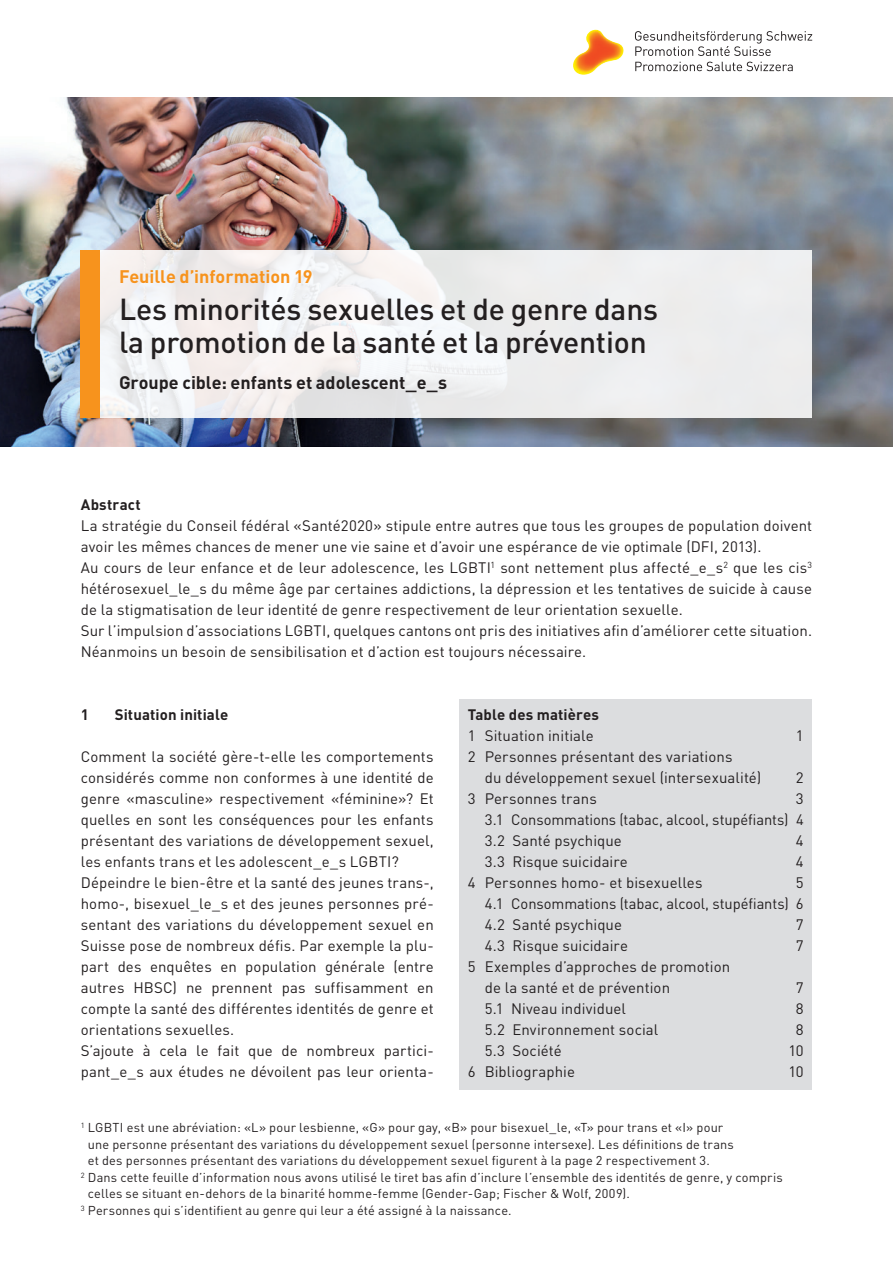
<style>
.page{position:relative;width:893px;height:1263px;background:#fff}
.page>*{position:absolute;margin:0;border:0;box-sizing:border-box;transform-origin:0 0}
.t1{font:500 30px/33px "DINOT";letter-spacing:-.005em;color:#231f20}
.t2{font:700 18px "DINOT";color:#231f20}
.t3{font:700 18px "DINOT";color:#f7931d}
.t4{font:15px/21px "DINOT";letter-spacing:.005em;color:#231f20}
.t5{font:700 15px "DINOT";letter-spacing:.01em;color:#231f20}
.t6{font:12.75px "DINOT";letter-spacing:.015em;color:#231f20}
</style>
<div class="page">
<img style="left:0;top:98px;width:893px;height:349px">
<div style="left:459px;top:699px;width:353px;height:391px;background:#dcdddf"></div>
<div style="left:81px;top:250px;width:731px;height:168px;background:linear-gradient(to bottom,#f1f0f0,#eeeeef)"></div>
<div style="left:81px;top:250px;width:19px;height:168px;background:#f7931d"></div>
<img style="left:573px;top:30px;width:51px;height:45px">
<svg style="left:635px;top:31px;width:177px;height:25px"></svg>
<svg style="left:635px;top:62px;width:158px;height:9px"></svg>
<p class="t3" style="left:119px;top:264px;width:195px">Feuille d’information 19</p>
<h1 class="t1" style="left:119px;top:292px;width:541px">Les minorités sexuelles et de genre dans la promotion de la santé et la prévention</h1>
<p class="t2" style="left:119px;top:371px;width:330px">Groupe cible: enfants et adolescent_e_s</p>
<p class="t5" style="left:81px;top:494px;width:62px">Abstract</p>
<p class="t4" style="left:81px;top:514px;width:733px">La stratégie du Conseil fédéral «Santé2020» stipule entre autres que tous les groupes de population doivent avoir les mêmes chances de mener une vie saine et d’avoir une espérance de vie optimale (DFI, 2013).<br>Au cours de leur enfance et de leur adolescence, les LGBTI<sup>1</sup> sont nettement plus affecté_e_s<sup>2</sup> que les cis<sup>3 </sup>hétérosexuel_le_s du même âge par certaines addictions, la dépression et les tentatives de suicide à cause de la stigmatisation de leur identité de genre respectivement de leur orientation sexuelle.<br>Sur l’impulsion d’associations LGBTI, quelques cantons ont pris des initiatives afin d’améliorer cette situation.<br>Néanmoins un besoin de sensibilisation et d’action est toujours nécessaire.</p>
<p class="t5" style="left:81px;top:704px;width:10px">1</p>
<p class="t5" style="left:115px;top:704px;width:115px">Situation initiale</p>
<p class="t4" style="left:81px;top:745px;width:354px">Comment la société gère-t-elle les comportements considérés comme non conformes à une identité de genre «masculine» respectivement «féminine»? Et quelles en sont les conséquences pour les enfants présentant des variations de développement sexuel, les enfants trans et les adolescent_e_s LGBTI?<br>Dépeindre le bien-être et la santé des jeunes trans-, homo-, bisexuel_le_s et des jeunes personnes pré&shy;sentant des variations du développement sexuel en Suisse pose de nombreux défis. Par exemple la plu&shy;part des enquêtes en population générale (entre autres HBSC) ne prennent pas suffisamment en compte la santé des différentes identités de genre et orientations sexuelles.<br>S’ajoute à cela le fait que de nombreux partici&shy;pant_e_s aux études ne dévoilent pas leur orienta-</p>
<p class="t5" style="left:468px;top:704px;width:133px">Table des matières</p>
<p class="t4" style="left:468px;top:724px;width:127px">1 Situation initiale</p>
<p class="t4" style="left:796px;top:724px;width:9px">1</p>
<p class="t4" style="left:485px;top:745px;width:278px;text-indent:-17px">2 Personnes présentant des variations<br>du développement sexuel (intersexualité)</p>
<p class="t4" style="left:796px;top:766px;width:9px">2</p>
<p class="t4" style="left:468px;top:787px;width:131px">3 Personnes trans</p>
<p class="t4" style="left:485px;top:787px;width:320px;text-align:justify;text-indent:311px">3<br>3.1 Consommations (tabac, alcool, stupéfiants) 4<br>3.2 Santé psychique</p>
<p class="t4" style="left:796px;top:829px;width:9px">4</p>
<p class="t4" style="left:485px;top:850px;width:145px">3.3 Risque suicidaire</p>
<p class="t4" style="left:796px;top:850px;width:9px">4</p>
<p class="t4" style="left:468px;top:871px;width:236px">4 Personnes homo- et bisexuelles</p>
<p class="t4" style="left:485px;top:871px;width:320px;text-align:justify;text-indent:311px">5<br>4.1 Consommations (tabac, alcool, stupéfiants) 6<br>4.2 Santé psychique</p>
<p class="t4" style="left:796px;top:913px;width:9px">7</p>
<p class="t4" style="left:485px;top:934px;width:145px">4.3 Risque suicidaire</p>
<p class="t4" style="left:796px;top:934px;width:9px">7</p>
<p class="t4" style="left:485px;top:955px;width:247px;text-indent:-17px">5 Exemples d’approches de promotion de la santé et de prévention</p>
<p class="t4" style="left:796px;top:976px;width:9px">7</p>
<p class="t4" style="left:485px;top:997px;width:143px">5.1 Niveau individuel</p>
<p class="t4" style="left:796px;top:997px;width:9px">8</p>
<p class="t4" style="left:485px;top:1018px;width:175px">5.2 Environnement social</p>
<p class="t4" style="left:796px;top:1018px;width:9px">8</p>
<p class="t4" style="left:485px;top:1039px;width:78px">5.3 Société</p>
<p class="t4" style="left:788px;top:1039px;width:17px">10</p>
<p class="t4" style="left:468px;top:1060px;width:109px">6 Bibliographie</p>
<p class="t4" style="left:788px;top:1060px;width:17px">10</p>
<p class="t6" style="left:81px;top:1119px;width:644px"><sup>1</sup> LGBTI est une abréviation: «L» pour lesbienne, «G» pour gay, «B» pour bisexuel_le, «T» pour trans et «I» pour</p>
<p class="t6" style="left:88px;top:1136px;width:647px">une personne présentant des variations du développement sexuel (personne intersexe). Les définitions de trans</p>
<p class="t6" style="left:88px;top:1152px;width:623px">et des personnes présentant des variations du développement sexuel figurent à la page 2 respectivement 3.</p>
<p class="t6" style="left:81px;top:1169px;width:703px"><sup>2</sup> Dans cette feuille d’information nous avons utilisé le tiret bas afin d’inclure l’ensemble des identités de genre, y compris</p>
<p class="t6" style="left:88px;top:1185px;width:544px">celles se situant en-dehors de la binarité homme-femme (Gender-Gap; Fischer &amp; Wolf, 2009).</p>
<p class="t6" style="left:81px;top:1202px;width:432px"><sup>3</sup> Personnes qui s’identifient au genre qui leur a été assigné à la naissance.</p>
</div>
